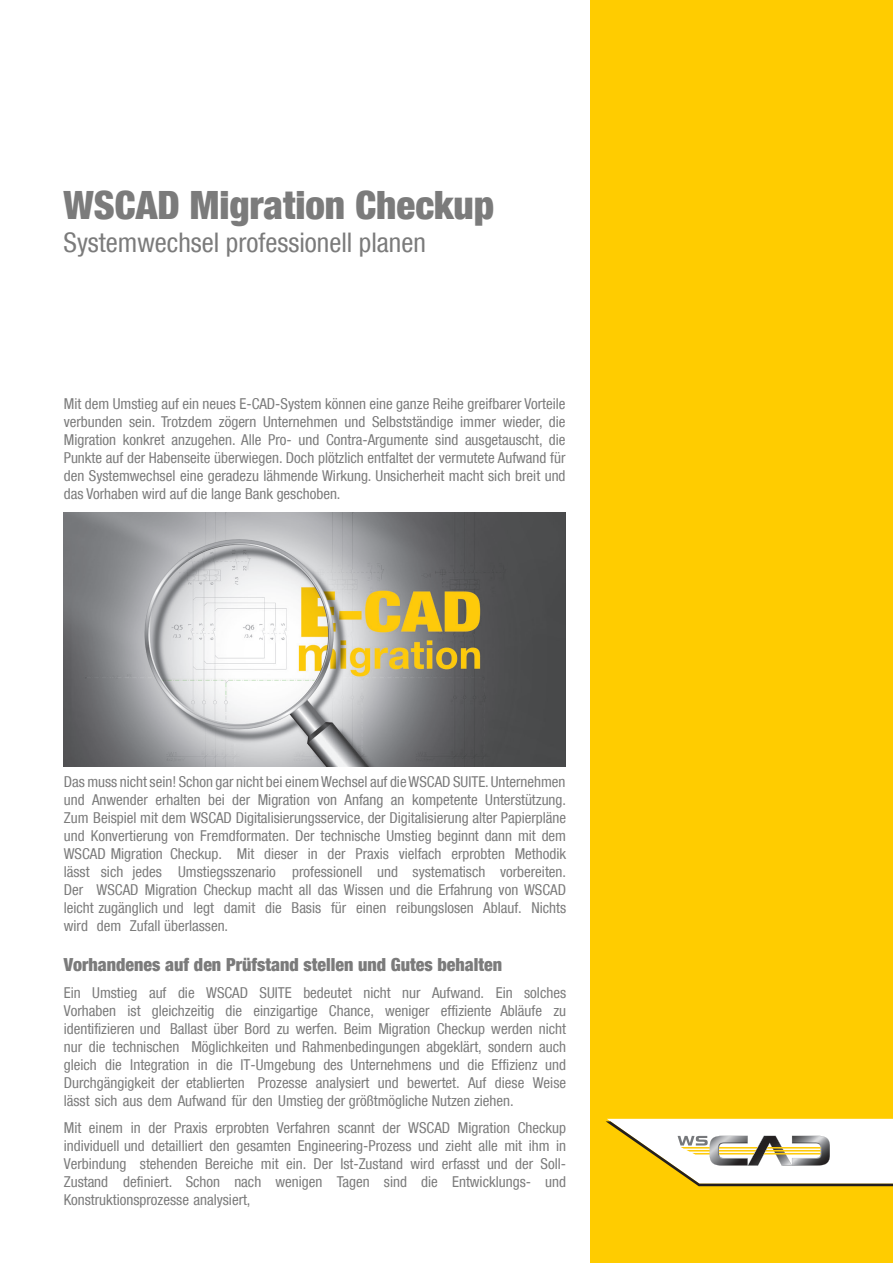
<style>
.page{position:relative;width:893px;height:1263px;background:#fff}
.page>*{position:absolute;margin:0;border:0;box-sizing:border-box;transform-origin:0 0}
.t1{font:900 condensed 39px "Helvetica Neue LT Com";color:#7b7b7b}
.t2{font:condensed 27px "Helvetica Neue LT Com";color:#7b7b7b}
.t3{font:900 condensed 18px "Helvetica Neue LT Com";color:#7b7b7b}
.t4{font:condensed 15px/18px "Helvetica Neue LT Com";color:#7b7b7b;text-align:justify}
</style>
<div class="page">
<div style="left:591px;top:0;width:302px;height:1263px;background:#fc0"></div>
<img style="left:64px;top:512px;width:502px;height:254px">
<svg style="left:606px;top:1119px;width:287px;height:67px"></svg>
<h1 class="t1" style="left:64px;top:182px;width:432px">WSCAD Migration Checkup</h1>
<h2 class="t2" style="left:64px;top:227px;width:364px">Systemwechsel professionell planen</h2>
<p class="t4" style="left:64px;top:395px;width:503px">Mit dem Umstieg auf ein neues E-CAD-System können eine ganze Reihe greifbarer Vorteile verbunden sein. Trotzdem zögern Unternehmen und Selbstständige immer wieder, die Migration konkret anzugehen. Alle Pro- und Contra-Argumente sind ausgetauscht, die Punkte auf der Habenseite überwiegen. Doch plötzlich entfaltet der vermutete Aufwand für den Systemwechsel eine geradezu lähmende Wirkung. Unsicherheit macht sich breit und das Vorhaben wird auf die lange Bank geschoben.</p>
<p class="t4" style="left:64px;top:773px;width:504px">Das muss nicht sein! Schon gar nicht bei einem Wechsel auf die WSCAD SUITE. Unternehmen und Anwender erhalten bei der Migration von Anfang an kompetente Unterstützung.<br>Zum Beispiel mit dem WSCAD Digitalisierungsservice, der Digitalisierung alter Papierpläne und Konvertierung von Fremdformaten. Der technische Umstieg beginnt dann mit dem WSCAD Migration Checkup. Mit dieser in der Praxis vielfach erprobten Methodik lässt sich jedes Umstiegsszenario professionell und systematisch vorbereiten.<br>Der WSCAD Migration Checkup macht all das Wissen und die Erfahrung von WSCAD leicht zugänglich und legt damit die Basis für einen reibungslosen Ablauf. Nichts wird dem Zufall überlassen.</p>
<p class="t3" style="left:64px;top:954px;width:440px">Vorhandenes auf den Prüfstand stellen und Gutes behalten</p>
<p class="t4" style="left:64px;top:983px;width:504px">Ein Umstieg auf die WSCAD SUITE bedeutet nicht nur Aufwand. Ein solches Vorhaben ist gleichzeitig die einzigartige Chance, weniger effiziente Abläufe zu identifizieren und Ballast über Bord zu werfen. Beim Migration Checkup werden nicht nur die technischen Möglichkeiten und Rahmenbedingungen abgeklärt, sondern auch gleich die Integration in die IT-Umgebung des Unternehmens und die Effizienz und Durchgängigkeit der etablierten Prozesse analysiert und bewertet. Auf diese Weise lässt sich aus dem Aufwand für den Umstieg der größtmögliche Nutzen ziehen.</p>
<p class="t4" style="left:64px;top:1118px;width:504px">Mit einem in der Praxis erprobten Verfahren scannt der WSCAD Migration Checkup individuell und detailliert den gesamten Engineering-Prozess und zieht alle mit ihm in Verbindung stehenden Bereiche mit ein. Der Ist-Zustand wird erfasst und der Soll-Zustand definiert. Schon nach wenigen Tagen sind die Entwicklungs- und Konstruktionsprozesse analysiert,</p>
</div>
